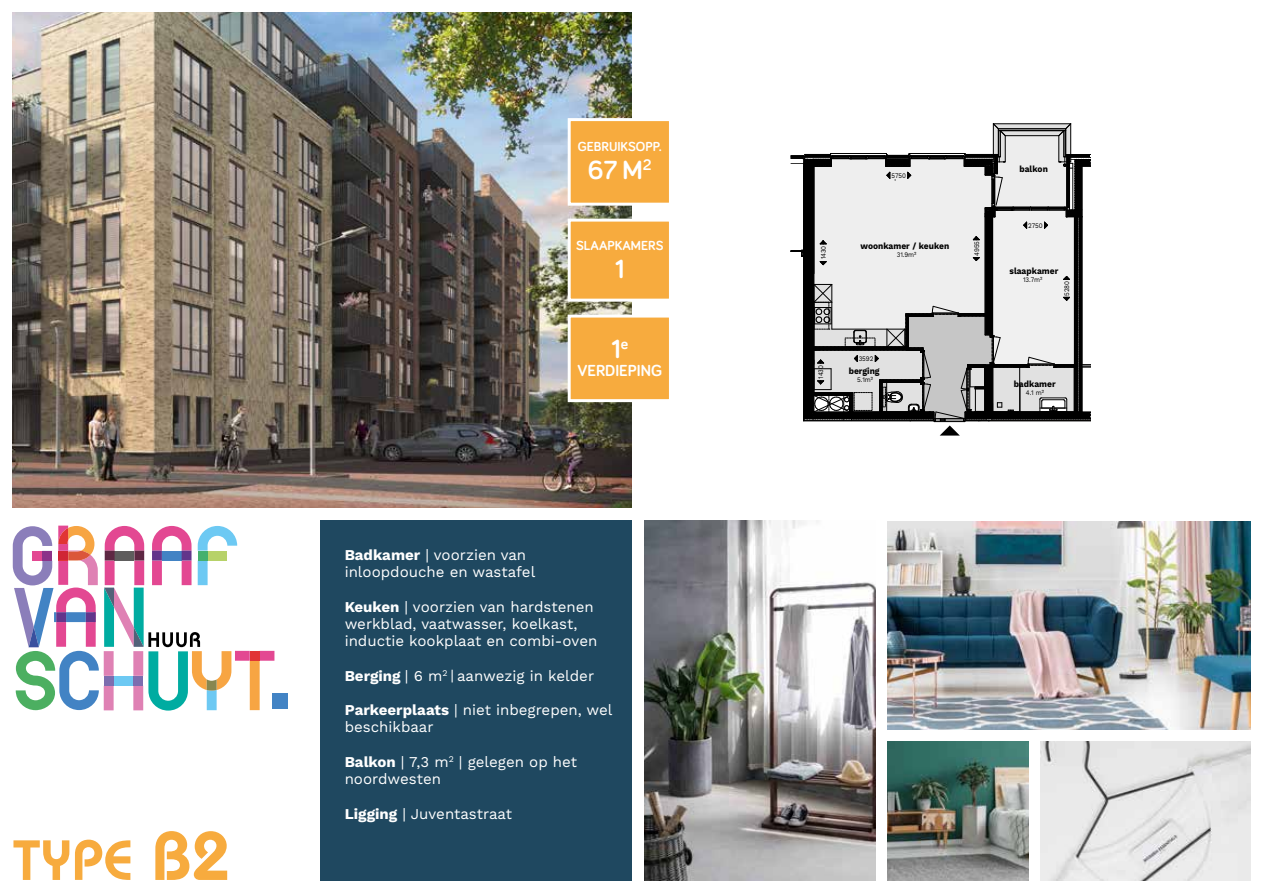
<style>
.page{position:relative;width:1263px;height:893px;background:#fff}
.page>*{position:absolute;margin:0;border:0;box-sizing:border-box;transform-origin:0 0}
.t1{font:600 56.7px "Bauhaus IT Cby BT";color:#f7ab3e}
.t2{font:700 27px "Bariol";color:#fff}
.t3{font:700 16.5px "Bariol";color:#fff}
.t4{font:15px/17.2px "Work Sans";color:#fff}
.t5{font:700 13.5px "Bariol";color:#fff}
.t6{font:700 9.15px "Work Sans";color:#000;scale:.92 1}
.t7{font:6.9px "Work Sans";letter-spacing:-.015em;color:#000;scale:.9 1}
.s1{font-size:68.7px}
.s2{font-weight:700}
</style>
<div class="page">
<div style="left:320px;top:520px;width:311px;height:360px;background:#1f4860"></div>
<img style="left:13px;top:13px;width:618px;height:494px">
<div style="left:272px;top:693px;width:15px;height:16px;background:#4283c4"></div>
<svg style="left:13px;top:526px;width:261px;height:185px"></svg>
<svg style="left:566px;top:117px;width:103px;height:90px;background:#f5b355"></svg>
<svg style="left:566px;top:217px;width:103px;height:86px;background:#f3b254"></svg>
<svg style="left:566px;top:313px;width:103px;height:91px;background:#f3b254"></svg>
<img style="left:888px;top:522px;width:362px;height:207px">
<img style="left:644px;top:521px;width:231px;height:359px">
<img style="left:888px;top:742px;width:140px;height:138px">
<img style="left:1041px;top:742px;width:209px;height:138px">
<svg style="left:791px;top:123px;width:300px;height:313px"></svg>
<h1 class="t1" style="left:13px;top:825px;width:219px">TYPE <span class="s1">B2</span></h1>
<p class="t5" style="left:578px;top:137px;width:86px">GEBRUIKSOPP.</p>
<h2 class="t2" style="left:588px;top:152px;width:65px">67 M<sup>2</sup></h2>
<p class="t5" style="left:576px;top:236px;width:89px">SLAAPKAMERS</p>
<h2 class="t2" style="left:615px;top:251px;width:11px">1</h2>
<h2 class="t2" style="left:611px;top:330px;width:18px">1<sup>e</sup></h2>
<p class="t3" style="left:577px;top:359px;width:86px">VERDIEPING</p>
<p class="t4" style="left:345px;top:547px;width:192px"><span class="s2">Badkamer</span> | voorzien van inloopdouche en wastafel</p>
<p class="t4" style="left:345px;top:599px;width:254px"><span class="s2">Keuken</span> | voorzien van hardstenen werkblad, vaatwasser, koelkast, inductie kookplaat en combi-oven</p>
<p class="t4" style="left:345px;top:668px;width:251px"><span class="s2">Berging</span> | 6 m<sup>2</sup> | aanwezig in kelder</p>
<p class="t4" style="left:345px;top:702px;width:269px"><span class="s2">Parkeerplaats</span> | niet inbegrepen, wel beschikbaar</p>
<p class="t4" style="left:345px;top:754px;width:234px"><span class="s2">Balkon</span> | 7,3 m<sup>2</sup> | gelegen op het noordwesten</p>
<p class="t4" style="left:345px;top:806px;width:169px"><span class="s2">Ligging</span> | Juventastraat</p>
<p class="t7" style="left:819px;top:259px;width:17px;rotate:-90deg">1430</p>
<p class="t7" style="left:891px;top:171px;width:18px">5750</p>
<p class="t6" style="left:860px;top:240px;width:98px">woonkamer / keuken</p>
<p class="t7" style="left:897px;top:250px;width:23px">31.9m²</p>
<p class="t7" style="left:973px;top:256px;width:18px;rotate:-90deg">4955</p>
<p class="t7" style="left:859px;top:355px;width:18px">3592</p>
<p class="t7" style="left:817px;top:379px;width:17px;rotate:-90deg">1430</p>
<p class="t6" style="left:849px;top:366px;width:35px">berging</p>
<p class="t7" style="left:857px;top:376px;width:19px">5.1m²</p>
<p class="t6" style="left:1019px;top:163px;width:32px">balkon</p>
<p class="t7" style="left:1028px;top:221px;width:18px">2750</p>
<p class="t6" style="left:1009px;top:265px;width:55px">slaapkamer</p>
<p class="t7" style="left:1023px;top:276px;width:23px">13.7m²</p>
<p class="t7" style="left:1063px;top:296px;width:18px;rotate:-90deg">5280</p>
<p class="t6" style="left:1014px;top:378px;width:47px">badkamer</p>
<p class="t7" style="left:1026px;top:388px;width:22px">4.1 m²</p>
</div>
